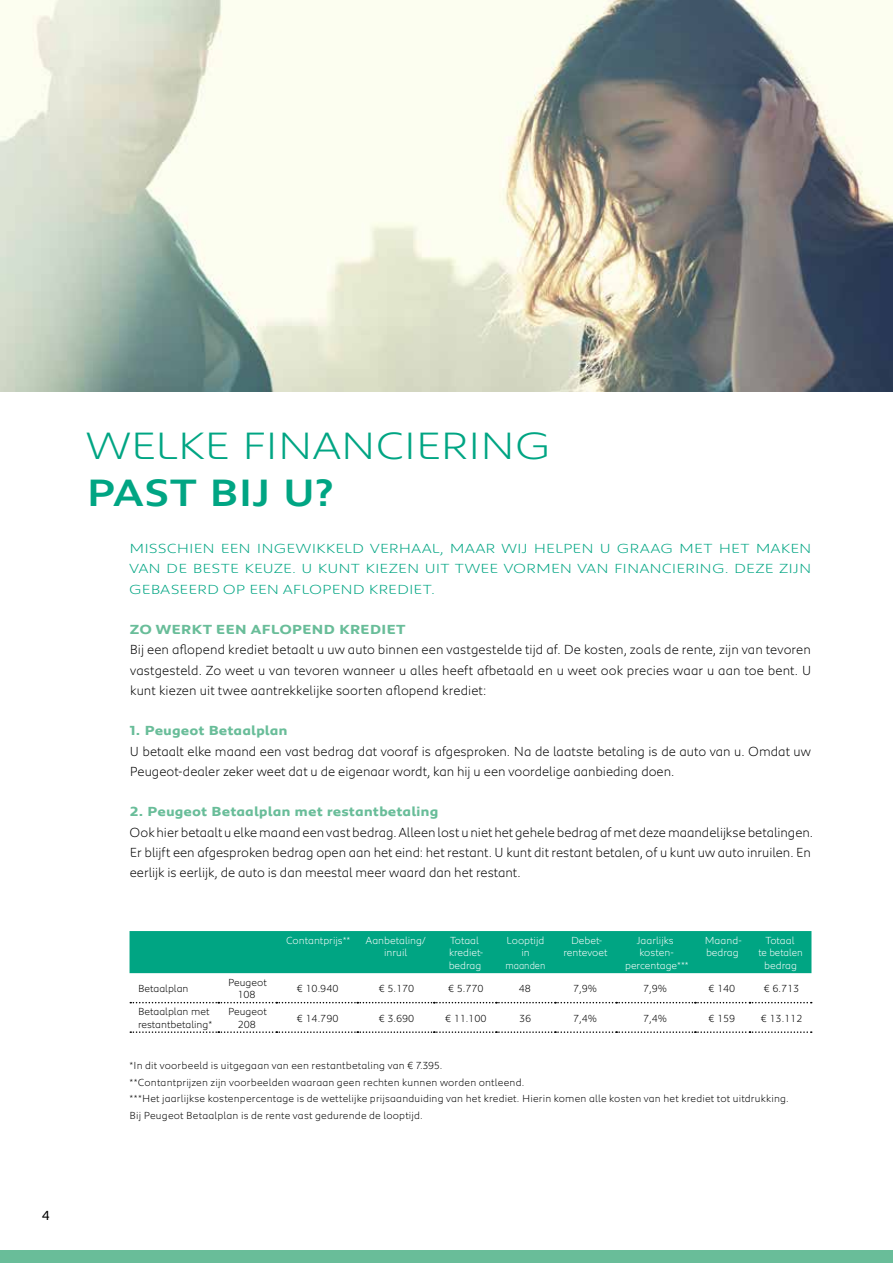
<style>
.page{position:relative;width:893px;height:1263px;background:#fff}
.page>*{position:absolute;margin:0;border:0;box-sizing:border-box;transform-origin:0 0}
.t1{font:300 39px "Peugeot Expanded";letter-spacing:-.015em;color:#00a583}
.t2{font:500 39px "Peugeot Expanded";letter-spacing:-.01em;color:#00a583}
.t3{font:300 13.5px/20.2px "Peugeot";color:#000}
.t4{font:300 13.5px/20.2px "Peugeot Expanded";color:#00a583;text-align:justify}
.t5{font:700 13.5px "Peugeot Expanded";letter-spacing:-.005em;color:#69bd99}
.t6{font:13.5px "Peugeot";color:#000}
.t7{font:300 10.5px/12.6px "Peugeot";letter-spacing:.015em;color:#000;text-align:center}
.t8{font:300 10.5px/12.6px "Peugeot";color:#fff;text-align:center}
</style>
<div class="page">
<img style="left:0;top:0;width:893px;height:391px">
<div style="left:0;top:1250px;width:893px;height:13px;background:#69bd99"></div>
<div style="left:130px;top:931px;width:681px;height:42px;background:#00a583"></div>
<svg style="left:130px;top:1002px;width:682px;height:1px"></svg>
<svg style="left:130px;top:1031px;width:682px;height:2px"></svg>
<p class="t6" style="left:42px;top:1205px;width:9px">4</p>
<h1 class="t1" style="left:86px;top:419px;width:467px">WELKE FINANCIERING</h1>
<h1 class="t2" style="left:86px;top:466px;width:250px">PAST BIJ U?</h1>
<p class="t4" style="left:129px;top:538px;width:684px">MISSCHIEN EEN INGEWIKKELD VERHAAL, MAAR WIJ HELPEN U GRAAG MET HET MAKEN VAN DE BESTE KEUZE. U KUNT KIEZEN UIT TWEE VORMEN VAN FINANCIERING. DEZE ZIJN GEBASEERD OP EEN AFLOPEND KREDIET.</p>
<p class="t5" style="left:130px;top:620px;width:277px">ZO WERKT EEN AFLOPEND KREDIET</p>
<p class="t3" style="left:130px;top:639px;width:683px;text-align:justify">Bij een aflopend krediet betaalt u uw auto binnen een vastgestelde tijd af. De kosten, zoals de rente, zijn van tevoren vastgesteld. Zo weet u van tevoren wanneer u alles heeft afbetaald en u weet ook precies waar u aan toe bent. U kunt kiezen uit twee aantrekkelijke soorten aflopend krediet:</p>
<p class="t5" style="left:130px;top:722px;width:159px">1. Peugeot Betaalplan</p>
<p class="t3" style="left:130px;top:740px;width:683px">U betaalt elke maand een vast bedrag dat vooraf is afgesproken. Na de laatste betaling is de auto van u. Omdat uw<br>Peugeot-dealer zeker weet dat u de eigenaar wordt, kan hij u een voordelige aanbieding doen.</p>
<p class="t5" style="left:130px;top:803px;width:310px">2. Peugeot Betaalplan met restantbetaling</p>
<p class="t3" style="left:130px;top:821px;width:685px">Ook hier betaalt u elke maand een vast bedrag. Alleen lost u niet het gehele bedrag af met deze maandelijkse betalingen.<br>Er blijft een afgesproken bedrag open aan het eind: het restant. U kunt dit restant betalen, of u kunt uw auto inruilen. En eerlijk is eerlijk, de auto is dan meestal meer waard dan het restant.</p>
<p class="t8" style="left:286px;top:933px;width:66px">Contantprijs**</p>
<p class="t8" style="left:366px;top:933px;width:61px">Aanbetaling/ inruil</p>
<p class="t8" style="left:449px;top:933px;width:36px;text-align:left">Totaal krediet&shy;bedrag</p>
<p class="t8" style="left:505px;top:933px;width:42px">Looptijd in maanden</p>
<p class="t8" style="left:563px;top:933px;width:46px">Debet&shy;rentevoet</p>
<p class="t8" style="left:625px;top:933px;width:65px">Jaarlijks kosten&shy;percentage***</p>
<p class="t8" style="left:705px;top:933px;width:39px;text-align:left">Maand&shy;bedrag</p>
<p class="t8" style="left:758px;top:933px;width:46px">Totaal<br>te betalen bedrag</p>
<p class="t7" style="left:138px;top:981px;width:52px">Betaalplan</p>
<p class="t7" style="left:228px;top:975px;width:40px">Peugeot<br>108</p>
<p class="t7" style="left:297px;top:981px;width:43px">€ 10.940</p>
<p class="t7" style="left:379px;top:981px;width:37px">€ 5.170</p>
<p class="t7" style="left:448px;top:981px;width:37px">€ 5.770</p>
<p class="t7" style="left:519px;top:981px;width:14px">48</p>
<p class="t7" style="left:573px;top:981px;width:25px">7,9%</p>
<p class="t7" style="left:643px;top:981px;width:25px">7,9%</p>
<p class="t7" style="left:708px;top:981px;width:28px">€ 140</p>
<p class="t7" style="left:764px;top:981px;width:37px">€ 6.713</p>
<p class="t7" style="left:138px;top:1005px;width:76px;text-align:left">Betaalplan met restantbetaling*</p>
<p class="t7" style="left:228px;top:1005px;width:40px">Peugeot<br>208</p>
<p class="t7" style="left:297px;top:1011px;width:43px">€ 14.790</p>
<p class="t7" style="left:379px;top:1011px;width:37px">€ 3.690</p>
<p class="t7" style="left:445px;top:1011px;width:43px">€ 11.100</p>
<p class="t7" style="left:519px;top:1011px;width:14px">36</p>
<p class="t7" style="left:573px;top:1011px;width:25px">7,4%</p>
<p class="t7" style="left:643px;top:1011px;width:25px">7,4%</p>
<p class="t7" style="left:708px;top:1011px;width:28px">€ 159</p>
<p class="t7" style="left:761px;top:1011px;width:43px">€ 13.112</p>
<p class="t7" style="left:130px;top:1057px;width:661px;line-height:16.5px;text-align:left">*In dit voorbeeld is uitgegaan van een restantbetaling van € 7.395.<br>**Contantprijzen zijn voorbeelden waaraan geen rechten kunnen worden ontleend.<br>***Het jaarlijkse kostenpercentage is de wettelijke prijsaanduiding van het krediet. Hierin komen alle kosten van het krediet tot uitdrukking.<br>Bij Peugeot Betaalplan is de rente vast gedurende de looptijd.</p>
</div>
